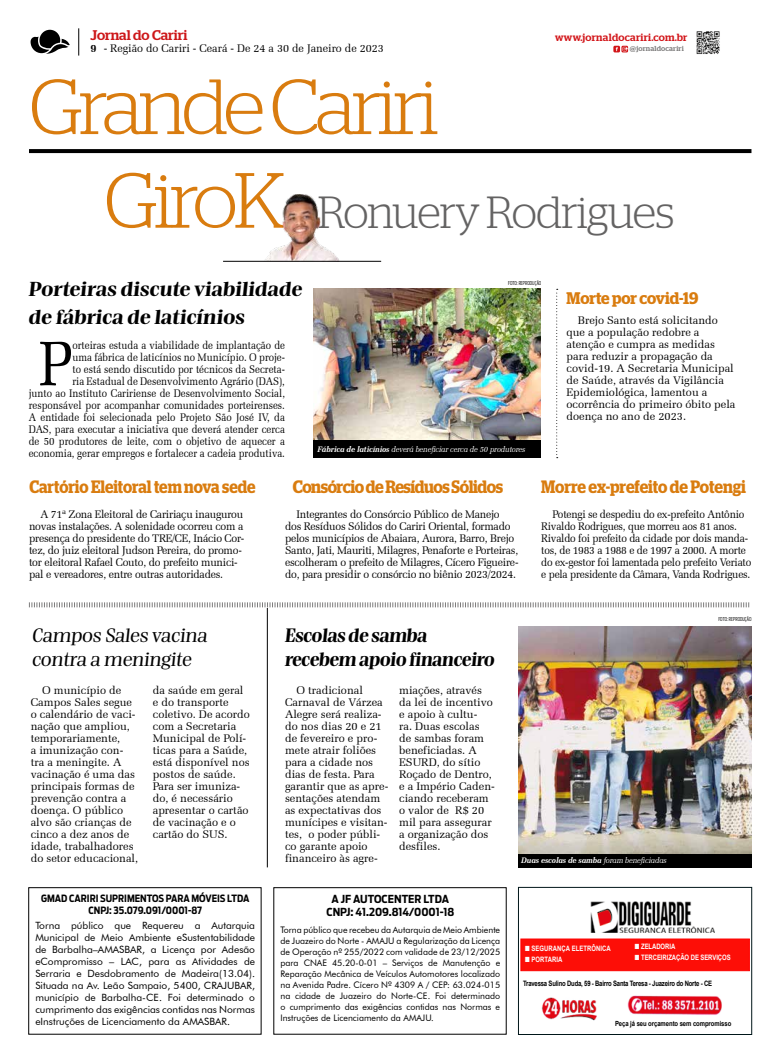
<style>
.page{position:relative;width:780px;height:1063px;background:#fff}
.page>*{position:absolute;margin:0;border:0;box-sizing:border-box;transform-origin:0 0}
.t1{font:300 78px "Stag";letter-spacing:-.05em;color:#d97c0f}
.t2{font:63.4px "Zapf Elliptical 711 BT";color:#000;scale:.9 1}
.t3{font:300 45px "Stag";letter-spacing:-.025em;color:#646363}
.t4{font:800 18.9px/28px "Bridge Head";color:#000;scale:1.2 1}
.t5{font:800 18px/24px "Bridge Head";color:#000;scale:1.11 1}
.t6{font:500 18px/24px "Bridge Head";color:#000;scale:1.18 1}
.t7{font:600 17.9px "Stag";letter-spacing:-.01em;color:#d97c0f;scale:.86 1}
.t8{font:600 17.9px "Stag";letter-spacing:-.03em;color:#d97c0f;scale:.88 1}
.t9{font:600 17.9px "Stag";letter-spacing:-.01em;color:#d97c0f;scale:.88 1}
.t10{font:600 16.8px "Stag";letter-spacing:-.005em;color:#d97c0f;scale:.92 1}
.t11{font:500 14px "Stag";color:#cd1719}
.t12{font:11px/12px "Zapf Elliptical 711 BT";color:#000}
.t13{font:11px/12px "Zapf Elliptical 711 BT";letter-spacing:-.02em;color:#000}
.t14{font:11px/12px "Zapf Elliptical 711 BT";color:#000;text-align:right;scale:.9 1}
.t15{font:11px/12px "Zapf Elliptical 711 BT";letter-spacing:-.02em;color:#000;scale:.94 1}
.t16{font:700 11px/13px "Antenna Cond";color:#000;text-align:center}
.t17{font:500 10.4px "Stag";letter-spacing:.025em;color:#d21418}
.t18{font:10px/12px "Futura BT";color:#000;text-align:justify}
.t19{font:700 10px/12px "Antenna Cond";color:#000;text-align:center}
.t20{font:9px/11px "Futura BT";color:#000;text-align:justify}
.t21{font:italic 8px "Zapf Elliptical 711 BT";letter-spacing:-.02em;color:#fff}
.t22{font:italic 700 8px "Zapf Elliptical 711 BT";letter-spacing:-.02em;color:#fff}
.t23{font:700 7.4px "Arial";letter-spacing:-.03em;color:#000;scale:.8 1}
.t24{font:700 7.4px "Arial";letter-spacing:-.01em;color:#fdfdfd;scale:.8 1}
.t25{font:700 7.4px "Arial";letter-spacing:.01em;color:#fdfdfd;scale:.8 1}
.t26{font:500 7.2px "Stag";letter-spacing:.025em;color:#7c7b7b}
.t27{font:700 7.1px "Arial";letter-spacing:-.01em;color:#000;scale:.84 1}
.t28{font:300 5.3px "Antenna Extra Cond";letter-spacing:.005em;color:#000}
.s1{font-weight:700}
.s2{font-size:78px;color:#d97c0f}
.s3{font-weight:400}
</style>
<div class="page">
<svg style="left:31px;top:30px;width:39px;height:24px"></svg>
<svg style="left:79px;top:28px;width:1px;height:28px"></svg>
<img style="left:696px;top:31px;width:24px;height:23px">
<div style="left:613px;top:46px;width:7px;height:6px;background:#d21418"></div>
<svg style="left:621px;top:46px;width:7px;height:6px"></svg>
<svg style="left:615px;top:47px;width:12px;height:4px"></svg>
<svg style="left:28px;top:602px;width:721px;height:6px"></svg>
<hr style="left:267px;top:608px;width:1px;height:259px;background:#000">
<img style="left:244px;top:194px;width:97px;height:67px">
<svg style="left:29px;top:149px;width:722px;height:4px;background:#050505"></svg>
<svg style="left:556px;top:289px;width:1px;height:169px"></svg>
<img style="left:313px;top:288px;width:228px;height:153px">
<div style="left:313px;top:441px;width:228px;height:17px;background:#000"></div>
<hr style="left:223px;top:261px;width:158px;height:1px;background:#000">
<img style="left:518px;top:626px;width:233px;height:228px">
<div style="left:273px;top:887px;width:233px;height:148px;border:1px solid #000"></div>
<div style="left:28px;top:887px;width:233px;height:148px;border:1px solid #000"></div>
<div style="left:518px;top:887px;width:233px;height:148px;border:1px solid #001619"></div>
<div style="left:520px;top:939px;width:229px;height:32px;background:#fd0e07"></div>
<img style="left:541px;top:997px;width:56px;height:24px">
<img style="left:627px;top:995px;width:95px;height:20px">
<img style="left:590px;top:902px;width:124px;height:31px">
<div style="left:518px;top:854px;width:234px;height:14px;background:#000"></div>
<p class="t11" style="left:91px;top:27px;width:98px">Jornal do Cariri</p>
<p class="t12" style="left:91px;top:42px;width:295px"><span class="s1">9</span> - Região do Cariri - Ceará - De 24 a 30 de Janeiro de 2023</p>
<h1 class="t1" style="left:29px;top:63px;width:411px">Grande Cariri</h1>
<p class="t17" style="left:555px;top:31px;width:134px">www.jornaldocariri.com.br</p>
<p class="t26" style="left:630px;top:45px;width:55px">@jornaldocariri</p>
<h3 class="t3" style="left:104px;top:186px;width:572px"><span class="s2">GiroK</span> Ronuery Rodrigues</h3>
<h3 class="t4" style="left:28px;top:275px;width:231px">Porteiras discute viabilidade de fábrica de laticínios</h3>
<p class="t28" style="left:508px;top:280px;width:35px">FOTO: REPRODUÇÃO</p>
<p class="t14" style="left:29px;top:339px;width:286px">orteiras estuda a viabilidade de implantação de<br>uma fábrica de laticínios no Município. O proje-<br>to está sendo discutido por técnicos da Secreta-<br>ria Estadual de Desenvolvimento Agrário (DAS),<br>junto ao Instituto Caririense de Desenvolvimento Social, responsável por acompanhar comunidades porteirenses.<br>A entidade foi selecionada pelo Projeto São José IV, da DAS, para executar a iniciativa que deverá atender cerca de 50 produtores de leite, com o objetivo de aquecer a economia, gerar empregos e fortalecer a cadeia produtiva.</p>
<h2 class="t2" style="left:39px;top:326px;width:39px">P</h2>
<p class="t21" style="left:317px;top:445px;width:209px"><span class="s1">Fábrica de laticínios</span> deverá beneficiar cerca de 50 produtores</p>
<h3 class="t10" style="left:566px;top:288px;width:145px">Morte por covid-19</h3>
<p class="t12" style="left:566px;top:314px;width:170px;text-indent:11px">Brejo Santo está solicitando que a população redobre a atenção e cumpra as medidas para reduzir a propagação da covid-19. A Secretaria Municipal de Saúde, através da Vigilância<br>Epidemiológica, lamentou a ocorrência do primeiro óbito pela doença no ano de 2023.</p>
<h3 class="t7" style="left:29px;top:476px;width:264px">Cartório Eleitoral tem nova sede</h3>
<h3 class="t8" style="left:293px;top:476px;width:241px">Consórcio de Resíduos Sólidos</h3>
<h3 class="t9" style="left:541px;top:476px;width:234px">Morre ex-prefeito de Potengi</h3>
<p class="t13" style="left:29px;top:508px;width:217px;text-indent:11px">A 71ª Zona Eleitoral de Caririaçu inaugurou novas instalações. A solenidade ocorreu com a presença do presidente do TRE/CE, Inácio Cor&shy;tez, do juiz eleitoral Judson Pereira, do promo&shy;tor eleitoral Rafael Couto, do prefeito munici&shy;pal e vereadores, entre outras autoridades.</p>
<p class="t13" style="left:285px;top:508px;width:235px;text-indent:11px">Integrantes do Consórcio Público de Manejo dos Resíduos Sólidos do Cariri Oriental, formado pelos municípios de Abaiara, Aurora, Barro, Brejo Santo, Jati, Mauriti, Milagres, Penaforte e Porteiras, escolheram o prefeito de Milagres, Cícero Figueire&shy;do, para presidir o consórcio no biênio 2023/2024.</p>
<p class="t15" style="left:541px;top:508px;width:225px;text-indent:11px">Potengi se despediu do ex-prefeito Antônio Rivaldo Rodrigues, que morreu aos 81 anos.<br>Rivaldo foi prefeito da cidade por dois manda&shy;tos, de 1983 a 1988 e de 1997 a 2000. A morte do ex-gestor foi lamentada pelo prefeito Veriato e pela presidente da Câmara, Vanda Rodrigues.</p>
<h3 class="t6" style="left:32px;top:622px;width:152px">Campos Sales vacina contra a meningite</h3>
<p class="t12" style="left:31px;top:684px;width:109px;text-indent:11px">O município de<br>Campos Sales segue o calendário de vaci&shy;nação que ampliou, temporariamente,<br>a imunização con&shy;tra a meningite. A vacinação é uma das principais formas de prevenção contra a doença. O público alvo são crianças de cinco a dez anos de idade, trabalhadores do setor educacional,</p>
<p class="t12" style="left:153px;top:684px;width:98px">da saúde em geral e do transporte coletivo. De acordo com a Secretaria<br>Municipal de Polí&shy;ticas para a Saúde, está disponível nos postos de saúde.<br>Para ser imuniza&shy;do, é necessário apresentar o cartão de vacinação e o cartão do SUS.</p>
<p class="t19" style="left:41px;top:893px;width:210px">GMAD CARIRI SUPRIMENTOS PARA MÓVEIS LTDA<br>CNPJ: 35.079.091/0001-87</p>
<p class="t18" style="left:35px;top:920px;width:221px">Torna público que Requereu a Autarquia Municipal de Meio Ambiente eSustentabilidade de Barbalha–AMASBAR, a Licença por Adesão eCompromisso – LAC, para as Atividades de Serraria e Desdobramento de Madeira(13.04).<br>Situada na Av. Leão Sampaio, 5400, CRAJUBAR, município de Barbalha-CE. Foi determinado o cumprimento das exigências contidas nas Normas eInstruções de Licenciamento da AMASBAR.</p>
<h3 class="t5" style="left:284px;top:623px;width:193px">Escolas de samba recebem apoio financeiro</h3>
<p class="t12" style="left:285px;top:684px;width:105px;text-indent:11px">O tradicional<br>Carnaval de Várzea<br>Alegre será realiza&shy;do nos dias 20 e 21 de fevereiro e pro&shy;mete atrair foliões para a cidade nos dias de festa. Para garantir que as apre&shy;sentações atendam as expectativas dos munícipes e visitan&shy;tes, o poder públi&shy;co garante apoio financeiro às agre-</p>
<p class="t12" style="left:399px;top:684px;width:97px">miações, através da lei de incentivo e apoio à cultu-<br>ra. Duas escolas<br>de sambas foram beneficiadas. A<br>ESURD, do sítio<br>Roçado de Dentro, e a Império Caden&shy;ciando receberam o valor de R$ 20 mil para assegurar a organização dos desfiles.</p>
<p class="t16" style="left:326px;top:893px;width:129px">A JF AUTOCENTER LTDA<br>CNPJ: 41.209.814/0001-18</p>
<p class="t20" style="left:280px;top:924px;width:221px">Torna público que recebeu da Autarquia de Meio Ambiente de Juazeiro do Norte - AMAJU a Regularização da Licença de Operação nº 255/2022 com validade de 23/12/2025 para CNAE 45.20-0-01 – Serviços de Manutenção e Reparação Mecânica de Veículos Automotores localizado na Avenida Padre. Cícero Nº 4309 A / CEP: 63.024-015 na cidade de Juazeiro do Norte-CE. Foi determinado o cumprimento das exigências contidas nas Normas e Instruções de Licenciamento da AMAJU.</p>
<p class="t28" style="left:718px;top:616px;width:35px">FOTO: REPRODUÇÃO</p>
<p class="t22" style="left:521px;top:856px;width:147px">Duas escolas de samba <span class="s3">foram beneficiadas</span></p>
<p class="t24" style="left:634px;top:941px;width:52px">■ ZELADORIA</p>
<p class="t24" style="left:634px;top:953px;width:121px">■ TERCEIRIZAÇÃO DE SERVIÇOS</p>
<p class="t23" style="left:523px;top:978px;width:238px">Travessa Sulino Duda, 59 - Bairro Santa Teresa - Juazeiro do Norte - CE</p>
<p class="t27" style="left:615px;top:1018px;width:140px">Peça já seu orçamento sem compromisso</p>
<p class="t25" style="left:525px;top:943px;width:109px">■ SEGURANÇA ELETRÔNICA</p>
<p class="t25" style="left:525px;top:955px;width:48px">■ PORTARIA</p>
</div>
